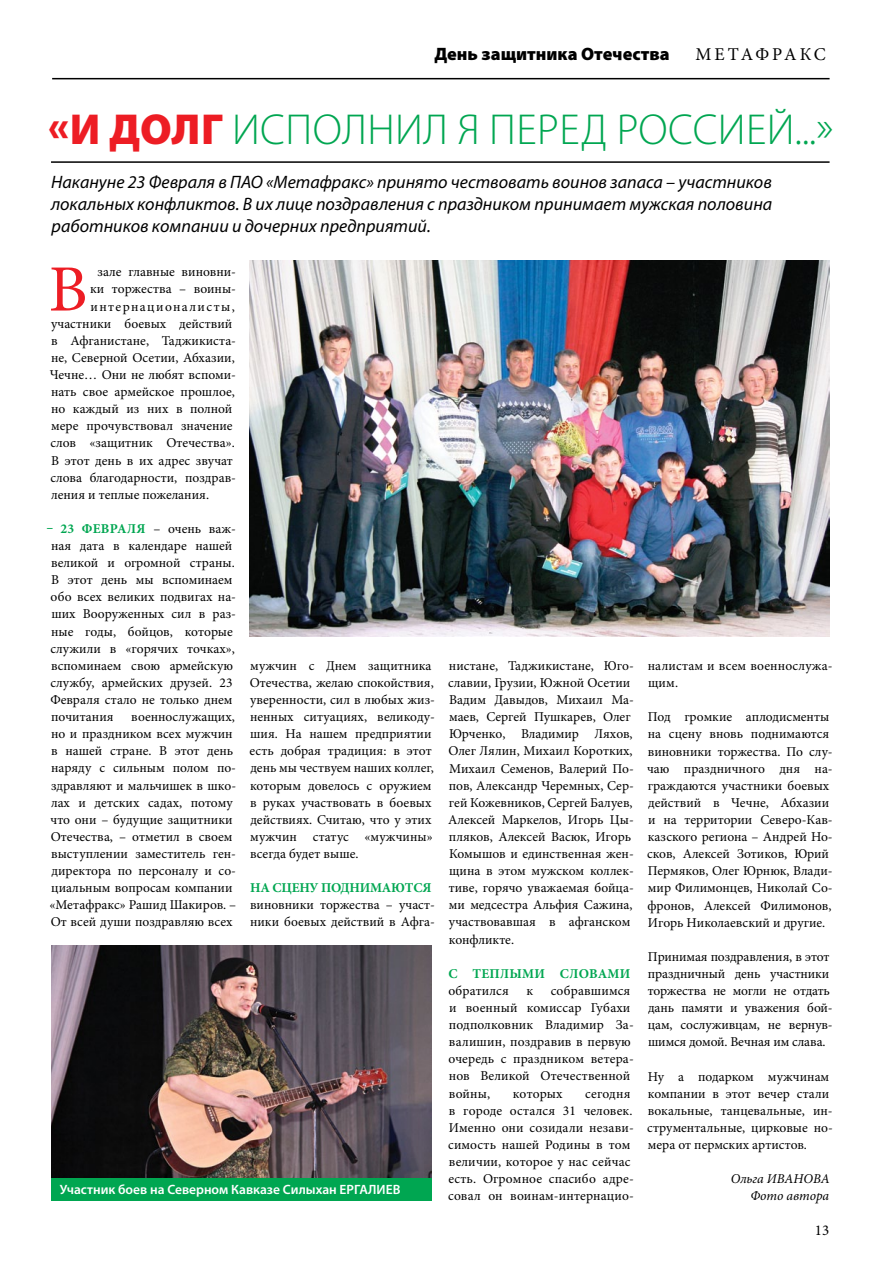
<style>
.page{position:relative;width:893px;height:1263px;background:#fff}
.page>*{position:absolute;margin:0;border:0;box-sizing:border-box;transform-origin:0 0}
.t1{font:66.15px "Minion Pro";color:#ed1d24}
.t2{font:300 43.5px "Myriad Pro";letter-spacing:.01em;color:#00a651}
.t3{font:italic 18px/21.6px "Myriad Pro";color:#000;text-align:justify}
.t4{font:900 18px "Myriad Pro";color:#000}
.t5{font:18px "Minion Pro";letter-spacing:.145em;color:#000}
.t6{font:15px "Minion Pro";color:#000}
.t7{font:13.5px/17.1px "Minion Pro";color:#000}
.t8{font:600 13.5px "Myriad Pro";color:#fff}
.t9{font:italic 13.5px/17.1px "Minion Pro";color:#000;text-align:right}
.t10{font:13.5px "Minion Pro";letter-spacing:.105em;color:#000}
.t11{font:700 13.5px "Minion Pro";letter-spacing:-.01em;color:#00a651}
.t12{font:700 13.5px "Minion Pro";letter-spacing:.02em;color:#00a651}
.s1{font-weight:900;color:#ed1d24}
.s2{font-weight:700;color:#00a651}
</style>
<div class="page">
<hr style="left:52px;top:78px;width:778px;height:1px;background:#000">
<hr style="left:51px;top:161px;width:779px;height:2px;background:#000">
<img style="left:250px;top:261px;width:580px;height:375px">
<img style="left:51px;top:946px;width:380px;height:232px">
<div style="left:51px;top:1178px;width:380px;height:22px;background:#00a651"></div>
<h3 class="t4" style="left:434px;top:42px;width:237px">День защитника Отечества</h3>
<h3 class="t5" style="left:695px;top:42px;width:132px">МЕТАФРАКС</h3>
<h2 class="t2" style="left:48px;top:104px;width:787px"><span class="s1">«И долг</span> и сполнил я перед Россией ...»</h2>
<h3 class="t3" style="left:51px;top:171px;width:723px">Накануне 23 Февраля в ПАО «Метафракс» принято чествовать воинов запаса – участников локальных конфликтов. В их лице поздравления с праздником принимает мужская половина работников компании и дочерних предприятий.</h3>
<h1 class="t1" style="left:49px;top:245px;width:40px">В</h1>
<p class="t7" style="left:97px;top:264px;width:140px">зале главные виновни-</p>
<p class="t7" style="left:90px;top:281px;width:147px">ки торжества – воины-</p>
<p class="t10" style="left:90px;top:297px;width:146px">интернационалисты,</p>
<p class="t7" style="left:51px;top:315px;width:183px">участники боевых действий</p>
<p class="t7" style="left:51px;top:332px;width:186px">в Афганистане, Таджикиста-</p>
<p class="t7" style="left:51px;top:349px;width:185px">не, Северной Осетии, Абхазии,</p>
<p class="t7" style="left:50px;top:366px;width:188px">Чечне… Они не любят вспоми-</p>
<p class="t7" style="left:51px;top:383px;width:185px">нать свое армейское прошлое,</p>
<p class="t7" style="left:51px;top:400px;width:183px">но каждый из них в полной</p>
<p class="t7" style="left:51px;top:417px;width:183px">мере прочувствовал значение</p>
<p class="t7" style="left:50px;top:435px;width:186px">слов «защитник Отечества».</p>
<p class="t7" style="left:51px;top:452px;width:183px">В этот день в их адрес звучат</p>
<p class="t7" style="left:50px;top:469px;width:187px">слова благодарности, поздрав-</p>
<p class="t7" style="left:51px;top:486px;width:159px">ления и теплые пожелания.</p>
<p class="t7" style="left:47px;top:520px;width:191px"><span class="s2">– 23 Февраля</span> – очень важ&shy;ная дата в календаре нашей великой и огромной страны.<br>В этот день мы вспоминаем обо всех великих подвигах на&shy;ших Вооруженных сил в раз&shy;ные годы, бойцов, которые служили в «горячих точках», вспоминаем свою армейскую службу, армейских друзей. 23<br>Февраля стало не только днем почитания</p>
<p class="t7" style="left:448px;top:657px;width:187px">нистане, Таджикистане, Юго&shy;славии, Грузии, Южной Осетии<br>Вадим Давыдов, Михаил Ма&shy;маев, Сергей Пушкарев, Олег<br>Юрченко, Владимир Ляхов,<br>Олег Лялин, Михаил Коротких,<br>Михаил Семенов, Валерий По&shy;пов, Александр Черемных, Сер&shy;гей Кожевников, Сергей Балуев,<br>Алексей Маркелов, Игорь Цы&shy;пляков, Алексей Васюк, Игорь<br>Комышов и единственная жен&shy;щина в этом мужском коллек&shy;тиве, горячо уважаемая бойца&shy;ми медсестра Альфия Сажина, участвовавшая в афганском конфликте.</p>
<p class="t12" style="left:449px;top:964px;width:183px">С теплыми словами</p>
<p class="t7" style="left:448px;top:982px;width:62px">обратился</p>
<p class="t7" style="left:526px;top:982px;width:8px">к</p>
<p class="t7" style="left:250px;top:657px;width:187px">мужчин с Днем защитника<br>Отечества, желаю спокойствия, уверенности, сил в любых жиз&shy;ненных ситуациях, великоду&shy;шия. На нашем предприятии есть добрая традиция: в этот день мы чествуем наших коллег, которым довелось с оружием в руках участвовать в боевых действиях. Считаю, что у этих мужчин статус «мужчины» всегда будет выше.</p>
<p class="t11" style="left:250px;top:878px;width:183px">На сцену поднимаются</p>
<p class="t7" style="left:250px;top:896px;width:186px">виновники торжества – участ&shy;ники боевых действий в Афга-</p>
<p class="t7" style="left:648px;top:657px;width:186px">налистам и всем военнослужа&shy;щим.</p>
<p class="t7" style="left:647px;top:708px;width:187px">Под громкие аплодисменты на сцену вновь поднимаются виновники торжества. По слу&shy;чаю праздничного дня на&shy;граждаются участники боевых действий в Чечне, Абхазии и на территории Северо-Кав&shy;казского региона – Андрей Но&shy;сков, Алексей Зотиков, Юрий<br>Пермяков, Олег Юрнюк, Влади&shy;мир Филимонцев, Николай Со&shy;фронов, Алексей Филимонов,<br>Игорь Николаевский и другие.</p>
<p class="t7" style="left:648px;top:948px;width:187px">Принимая поздравления, в этот праздничный день участники торжества не могли не отдать дань памяти и уважения бой&shy;цам, сослуживцам, не вернув&shy;шимся домой. Вечная им слава.</p>
<p class="t7" style="left:647px;top:1068px;width:187px">Ну а подарком мужчинам компании в этот вечер стали вокальные, танцевальные, ин&shy;струментальные, цирковые но&shy;мера от пермских артистов.</p>
<p class="t9" style="left:731px;top:1170px;width:100px">Ольга ИВАНОВА<br>Фото автора</p>
<p class="t7" style="left:50px;top:708px;width:188px;text-indent:82px">военнослужащих, но и праздником всех мужчин в нашей стране. В этот день наряду с сильным полом по&shy;здравляют и мальчишек в шко&shy;лах и детских садах, потому что они – будущие защитники<br>Отечества, – отметил в своем выступлении заместитель ген&shy;директора по персоналу и со&shy;циальным вопросам компании «Метафракс» Рашид Шакиров. –<br>От всей души поздравляю всех</p>
<p class="t7" style="left:448px;top:982px;width:187px;text-indent:102px">собравшимся и военный комиссар Губахи подполковник Владимир За&shy;валишин, поздравив в первую очередь с праздником ветера&shy;нов Великой Отечественной войны,</p>
<p class="t7" style="left:513px;top:1085px;width:51px">которых</p>
<p class="t7" style="left:448px;top:1085px;width:187px;text-indent:137px">сегодня в городе остался 31 человек.<br>Именно они созидали незави&shy;симость нашей Родины в том величии, которое у нас сейчас есть. Огромное спасибо адре&shy;совал он воинам-интернацио-</p>
<p class="t8" style="left:60px;top:1181px;width:342px">Участник боев на Северном Кавказе Силыхан ЕРГАЛИЕВ</p>
<p class="t6" style="left:815px;top:1220px;width:16px">13</p>
</div>
